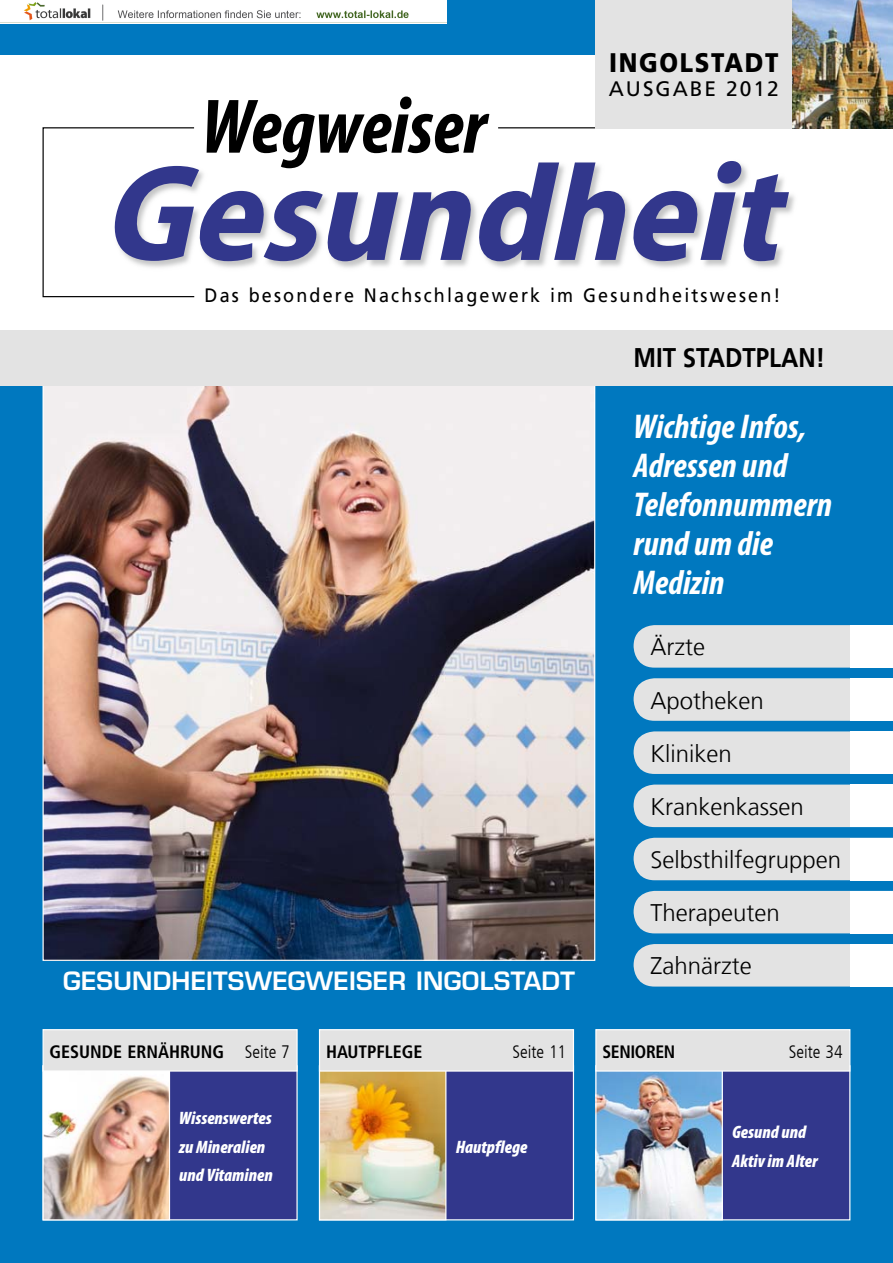
<style>
.page{position:relative;width:893px;height:1263px;background:#0078bf}
.page>*{position:absolute;margin:0;border:0;box-sizing:border-box;transform-origin:0 0}
.t1{font:italic 700 condensed 34.5px/39px "Myriad Pro";color:#fff}
.t2{font:700 26.85px "Frutiger";color:#000;scale:.89 1}
.t3{font:900 26.85px "Frutiger LT Com";letter-spacing:.07em;color:#000;scale:.89 1}
.Adressen_Verschachte{font:600 24.6px "Eurostile LT Std";letter-spacing:.01em;color:#fff}
.t4{font:300 24px "Frutiger LT Com";color:#000}
.t5{font:21px "Frutiger LT Com";letter-spacing:.095em;color:#000}
.t6{font:19.5px "Frutiger LT Com";letter-spacing:.12em;color:#000;scale:.93 1}
.t7{font:italic 900 condensed 18px/28.5px "Myriad Pro";color:#fff}
.t8{font:700 condensed 18px "Frutiger LT Com";color:#000}
.t9{font:300 condensed 18px "Frutiger LT Com";color:#000}
.t10{font:700 condensed 18px "Frutiger LT Com";letter-spacing:-.02em;color:#000}
.s1{font-weight:300}
</style>
<div class="page">
<div style="left:0;top:55px;width:893px;height:275px;background:#fff"></div>
<svg style="left:207px;top:97px;width:283px;height:30px"></svg>
<svg style="left:43px;top:127px;width:850px;height:170px"></svg>
<div style="left:595px;top:0;width:255px;height:128px;background:#e3e3e3"></div>
<img style="left:792px;top:0;width:101px;height:128px">
<div style="left:595px;top:1065px;width:255px;height:155px;background:#32378c;border:1px solid #fff"></div>
<img style="left:597px;top:1071px;width:124px;height:147px">
<div style="left:595px;top:1065px;width:128px;height:155px;border:1px solid #fff"></div>
<div style="left:595px;top:1029px;width:255px;height:42px;background:#e3e3e3;border:1px solid #fff"></div>
<div style="left:634px;top:625px;width:216px;height:43px;background:#e3e3e3"></div>
<div style="left:634px;top:678px;width:216px;height:43px;background:#e3e3e3"></div>
<div style="left:634px;top:731px;width:216px;height:43px;background:#e3e3e3"></div>
<div style="left:634px;top:784px;width:216px;height:43px;background:#e3e3e3"></div>
<div style="left:634px;top:838px;width:216px;height:42px;background:#e3e3e3"></div>
<div style="left:634px;top:891px;width:216px;height:42px;background:#e3e3e3"></div>
<div style="left:634px;top:944px;width:216px;height:42px;background:#e3e3e3"></div>
<div style="left:850px;top:625px;width:43px;height:43px;background:#fff"></div>
<div style="left:850px;top:678px;width:43px;height:43px;background:#fff"></div>
<div style="left:850px;top:731px;width:43px;height:43px;background:#fff"></div>
<div style="left:850px;top:784px;width:43px;height:43px;background:#fff"></div>
<div style="left:850px;top:838px;width:43px;height:42px;background:#fff"></div>
<div style="left:850px;top:891px;width:43px;height:42px;background:#fff"></div>
<div style="left:850px;top:944px;width:43px;height:42px;background:#fff"></div>
<div style="left:43px;top:1065px;width:255px;height:155px;background:#32378c;border:1px solid #fff"></div>
<img style="left:45px;top:1071px;width:123px;height:147px">
<div style="left:43px;top:1065px;width:127px;height:155px;border:1px solid #fff"></div>
<div style="left:43px;top:1029px;width:255px;height:42px;background:#e3e3e3;border:1px solid #fff"></div>
<div style="left:319px;top:1065px;width:255px;height:155px;background:#32378c;border:1px solid #fff"></div>
<img style="left:321px;top:1071px;width:123px;height:147px">
<div style="left:319px;top:1065px;width:127px;height:155px;border:1px solid #fff"></div>
<div style="left:319px;top:1029px;width:255px;height:42px;background:#e3e3e3;border:1px solid #fff"></div>
<img style="left:45px;top:386px;width:548px;height:573px">
<div style="left:0;top:330px;width:893px;height:56px;background:#e3e3e3"></div>
<img style="left:0;top:0;width:446px;height:24px">
<p class="t3" style="left:609px;top:47px;width:192px">INGOLSTADT</p>
<p class="t5" style="left:609px;top:77px;width:171px">AUSGABE 2012</p>
<p class="t6" style="left:205px;top:283px;width:621px">Das besondere Nachschlagewerk im Gesundheitswesen!</p>
<p class="t2" style="left:634px;top:342px;width:217px">MIT STADTPLAN!</p>
<p class="Adressen_Verschachte" style="left:63px;top:965px;width:513px">GESUNDHEITSWEGWEISER INGOLSTADT</p>
<p class="t8" style="left:50px;top:1041px;width:242px">GESUNDE ERNÄHRUNG <span class="s1">Seite 7</span></p>
<p class="t7" style="left:179px;top:1104px;width:95px">Wissenswertes zu Mineralien und Vitaminen</p>
<p class="t8" style="left:326px;top:1041px;width:98px">HAUTPFLEGE</p>
<p class="t9" style="left:513px;top:1041px;width:55px">Seite 11</p>
<p class="t7" style="left:456px;top:1133px;width:73px">Hautpflege</p>
<p class="t1" style="left:634px;top:408px;width:200px">Wichtige Infos,<br>Adressen und<br>Telefonnummern rund um die<br>Medizin</p>
<p class="t4" style="left:651px;top:633px;width:56px">Ärzte</p>
<p class="t4" style="left:651px;top:686px;width:115px">Apotheken</p>
<p class="t4" style="left:651px;top:739px;width:83px">Kliniken</p>
<p class="t4" style="left:651px;top:792px;width:155px">Krankenkassen</p>
<p class="t4" style="left:651px;top:846px;width:192px">Selbsthilfegruppen</p>
<p class="t4" style="left:651px;top:899px;width:131px">Therapeuten</p>
<p class="t4" style="left:651px;top:952px;width:103px">Zahnärzte</p>
<p class="t10" style="left:602px;top:1041px;width:74px">SENIOREN</p>
<p class="t9" style="left:789px;top:1041px;width:55px">Seite 34</p>
<p class="t7" style="left:732px;top:1118px;width:87px">Gesund und<br>Aktiv im Alter</p>
</div>
